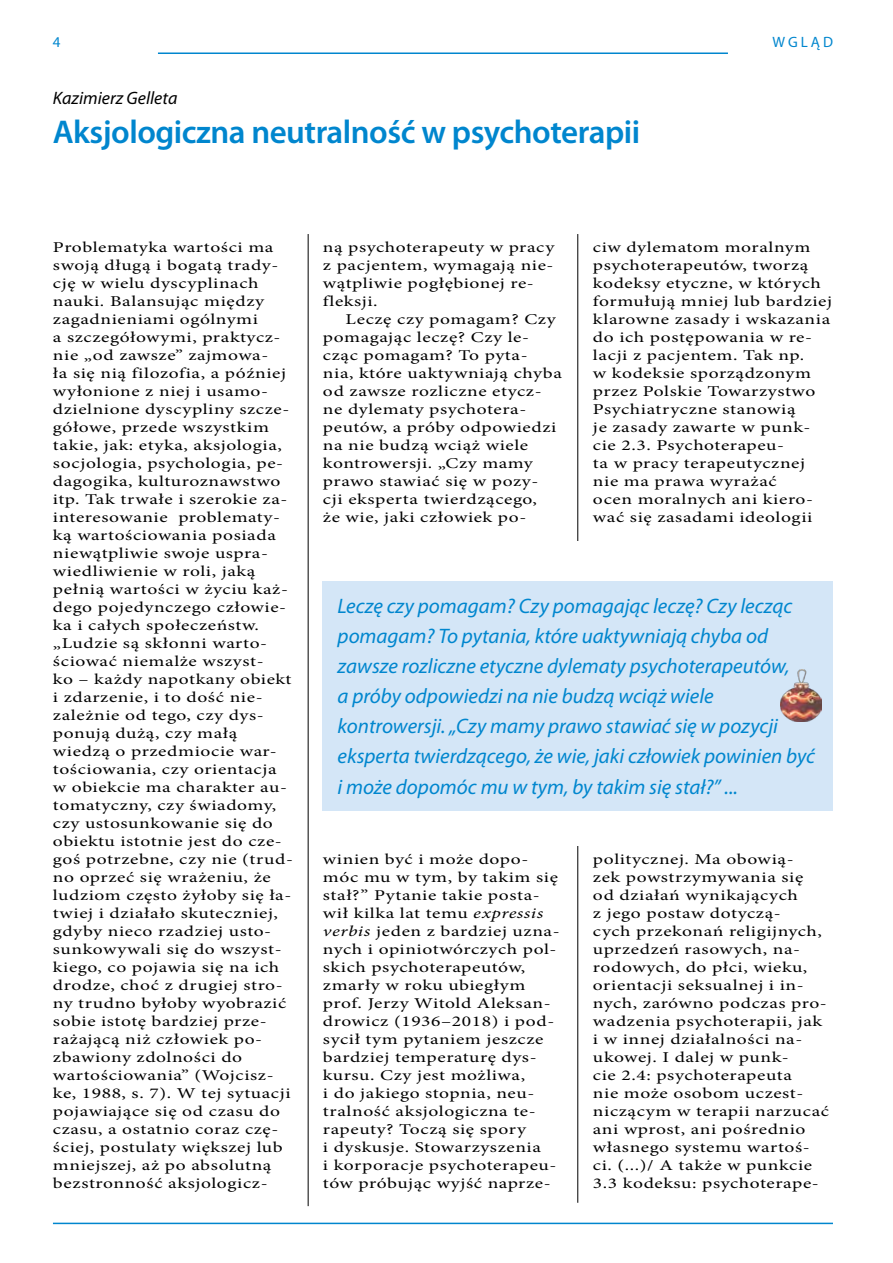
<style>
.page{position:relative;width:893px;height:1263px;background:#fff}
.page>*{position:absolute;margin:0;border:0;box-sizing:border-box;transform-origin:0 0}
.t1{font:600 33px "Myriad Pro";letter-spacing:-.015em;color:#0086ce}
.t2{font:italic 21px/30px "Myriad Pro";color:#0086ce}
.t3{font:italic 18px "Myriad Pro";color:#000}
.t4{font:15px/18px "Minion Pro";letter-spacing:.03em;color:#000;scale:1.3 1}
.t5{font:15px "Myriad Pro";letter-spacing:.2em;color:#0086ce}
.s1{font-style:italic}
</style>
<div class="page">
<hr style="left:158px;top:53px;width:570px;height:1px;background:#0086ce">
<hr style="left:53px;top:1223px;width:780px;height:1px;background:#0086ce">
<hr style="left:308px;top:234px;width:1px;height:972px;background:#000">
<hr style="left:577px;top:234px;width:1px;height:969px;background:#000">
<div style="left:565px;top:541px;width:29px;height:305px;background:#fff"></div>
<div style="left:323px;top:581px;width:510px;height:229px;background:#d4e6f7"></div>
<img style="left:781px;top:669px;width:40px;height:53px">
<p class="t5" style="left:53px;top:33px;width:9px">4</p>
<p class="t5" style="left:772px;top:33px;width:62px">WGLĄD</p>
<p class="t3" style="left:53px;top:86px;width:126px">Kazimierz Gelleta</p>
<h1 class="t1" style="left:53px;top:111px;width:589px">Aksjologiczna neutralność w psychoterapii</h1>
<p class="t4" style="left:53px;top:238px;width:186px">Problematyka wartości ma swoją długą i bogatą trady&shy;cję w wielu dyscyplinach nauki. Balansując między zagadnieniami ogólnymi<br>a szczegółowymi, praktycz&shy;nie „od zawsze” zajmowa-<br>ła się nią filozofia, a później wyłonione z niej i usamo&shy;dzielnione dyscypliny szcze&shy;gółowe, przede wszystkim takie, jak: etyka, aksjologia, socjologia, psychologia, pe&shy;dagogika, kulturoznawstwo itp. Tak trwałe i szerokie za&shy;interesowanie problematy&shy;ką wartościowania posiada niewątpliwie swoje uspra&shy;wiedliwienie w roli, jaką pełnią wartości w życiu każ&shy;dego pojedynczego człowie&shy;ka i całych społeczeństw. „Ludzie są skłonni warto&shy;ściować niemalże wszyst-<br>ko – każdy napotkany obiekt i zdarzenie, i to dość nie&shy;zależnie od tego, czy dys&shy;ponują dużą, czy małą wiedzą o przedmiocie war&shy;tościowania, czy orientacja w obiekcie ma charakter au&shy;tomatyczny, czy świadomy, czy ustosunkowanie się do obiektu istotnie jest do cze&shy;goś potrzebne, czy nie (trud&shy;no oprzeć się wrażeniu, że ludziom często żyłoby się ła&shy;twiej i działało skuteczniej, gdyby nieco rzadziej usto&shy;sunkowywali się do wszyst&shy;kiego, co pojawia się na ich drodze, choć z drugiej stro&shy;ny trudno byłoby wyobrazić sobie istotę bardziej prze&shy;rażającą niż człowiek po&shy;zbawiony zdolności do wartościowania” (Wojcisz&shy;ke, 1988, s. 7). W tej sytuacji pojawiające się od czasu do czasu, a ostatnio coraz czę&shy;ściej, postulaty większej lub mniejszej, aż po absolutną bezstronność aksjologicz-</p>
<p class="t4" style="left:323px;top:238px;width:179px">ną psychoterapeuty w pracy z pacjentem, wymagają nie&shy;wątpliwie pogłębionej re&shy;fleksji.</p>
<p class="t4" style="left:323px;top:310px;width:185px;text-indent:23px">Leczę czy pomagam? Czy pomagając leczę? Czy le&shy;cząc pomagam? To pyta&shy;nia, które uaktywniają chyba od zawsze rozliczne etycz&shy;ne dylematy psychotera&shy;peutów, a próby odpowiedzi na nie budzą wciąż wiele kontrowersji. „Czy mamy prawo stawiać się w pozy&shy;cji eksperta twierdzącego,<br>że wie, jaki człowiek po-</p>
<p class="t4" style="left:593px;top:238px;width:185px">ciw dylematom moralnym psychoterapeutów, tworzą kodeksy etyczne, w których formułują mniej lub bardziej klarowne zasady i wskazania do ich postępowania w re&shy;lacji z pacjentem. Tak np.<br>w kodeksie sporządzonym przez Polskie Towarzystwo<br>Psychiatryczne stanowią<br>je zasady zawarte w punk&shy;cie 2.3. Psychoterapeu-<br>ta w pracy terapeutycznej nie ma prawa wyrażać<br>ocen moralnych ani kiero&shy;wać się zasadami ideologii</p>
<p class="t2" style="left:338px;top:591px;width:479px">Leczę czy pomagam? Czy pomagając leczę? Czy lecząc pomagam? To pytania, które uaktywniają chyba od zawsze rozliczne etyczne dylematy psychoterapeutów,<br>a próby odpowiedzi na nie budzą wciąż wiele kontrowersji. „Czy mamy prawo stawiać się w pozycji eksperta twierdzącego, że wie, jaki człowiek powinien być i może dopomóc mu w tym, by takim się stał?” ...</p>
<p class="t4" style="left:323px;top:850px;width:184px">winien być i może dopo&shy;móc mu w tym, by takim się stał?” Pytanie takie posta&shy;wił kilka lat temu <span class="s1">expressis verbis</span> jeden z bardziej uzna&shy;nych i opiniotwórczych pol&shy;skich psychoterapeutów, zmarły w roku ubiegłym prof. Jerzy Witold Aleksan&shy;drowicz (1936–2018) i pod&shy;sycił tym pytaniem jeszcze bardziej temperaturę dys&shy;kursu. Czy jest możliwa,<br>i do jakiego stopnia, neu&shy;tralność aksjologiczna te&shy;rapeuty? Toczą się spory<br>i dyskusje. Stowarzyszenia<br>i korporacje psychoterapeu&shy;tów próbując wyjść naprze-</p>
<p class="t4" style="left:593px;top:850px;width:183px">politycznej. Ma obowią-<br>zek powstrzymywania się<br>od działań wynikających<br>z jego postaw dotyczą-<br>cych przekonań religijnych, uprzedzeń rasowych, na&shy;rodowych, do płci, wieku, orientacji seksualnej i in&shy;nych, zarówno podczas pro&shy;wadzenia psychoterapii, jak i w innej działalności na&shy;ukowej. I dalej w punk-<br>cie 2.4: psychoterapeuta<br>nie może osobom uczest&shy;niczącym w terapii narzucać ani wprost, ani pośrednio własnego systemu wartoś&shy;ci. (...)/ A także w punkcie<br>3.3 kodeksu: psychoterape-</p>
</div>
